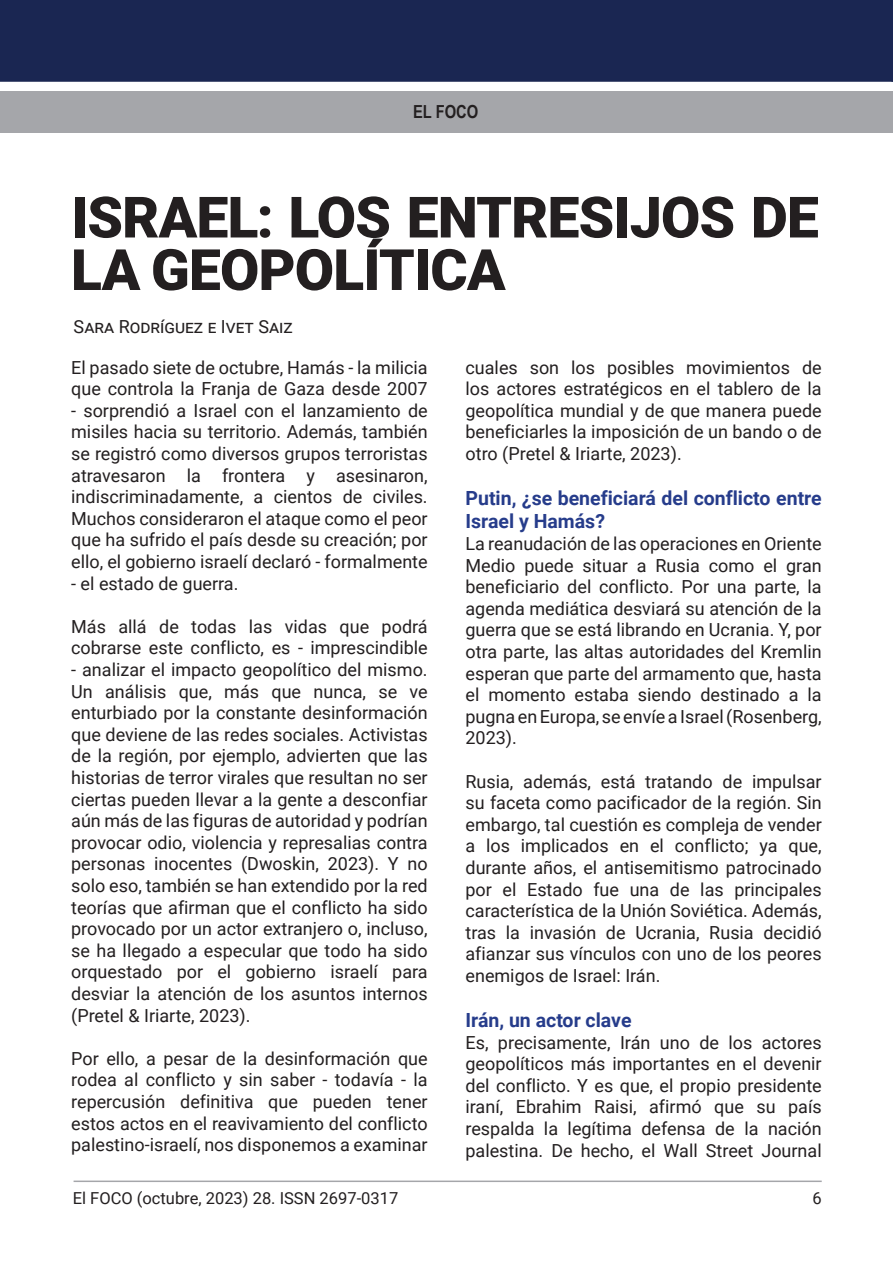
<style>
.page{position:relative;width:893px;height:1263px;background:#fff}
.page>*{position:absolute;margin:0;border:0;box-sizing:border-box;transform-origin:0 0}
.t1{font:900 57px/52.5px "Roboto";letter-spacing:-.015em;color:#231f20}
.t2{font:700 19.5px/23.4px "Roboto";color:#263c8b}
.t3{font:18px/21.6px "Roboto";color:#231f20;text-align:justify}
.t4{font:700 18px "Arial Narrow";color:#231f20}
.t5{font:16.5px "Roboto";color:#231f20}
</style>
<div class="page">
<div style="left:0;top:0;width:893px;height:82px;background:#1a2652;border:2px solid #1a2652"></div>
<svg style="left:891px;top:0;width:2px;height:82px"></svg>
<hr style="left:892px;top:91px;width:1px;height:41px;background:#a5a6aa">
<div style="left:0;top:91px;width:892px;height:41px;background:#a5a6aa"></div>
<hr style="left:74px;top:1180px;width:748px;height:2px;background:#a5a6aa">
<p class="t4" style="left:413px;top:98px;width:67px">EL FOCO</p>
<h1 class="t1" style="left:71px;top:189px;width:749px">ISRAEL: LOS ENTRESIJOS DE<br>LA GEOPOLÍTICA</h1>
<p class="t3" style="left:74px;top:315px;width:221px">Sara Rodríguez e Ivet Saiz</p>
<p class="t3" style="left:71px;top:356px;width:358px">El pasado siete de octubre, Hamás - la milicia que controla la Franja de Gaza desde 2007</p>
<p class="t3" style="left:71px;top:399px;width:358px">- sorprendió a Israel con el lanzamiento de misiles hacia su territorio. Además, también se registró como diversos grupos terroristas atravesaron la frontera y asesinaron, indiscriminadamente, a cientos de civiles.<br>Muchos consideraron el ataque como el peor que ha sufrido el país desde su creación; por ello, el gobierno israelí declaró - formalmente</p>
<p class="t3" style="left:71px;top:572px;width:169px">- el estado de guerra.</p>
<p class="t3" style="left:71px;top:615px;width:358px">Más allá de todas las vidas que podrá cobrarse este conflicto, es - imprescindible</p>
<p class="t3" style="left:71px;top:658px;width:358px">- analizar el impacto geopolítico del mismo.<br>Un análisis que, más que nunca, se ve enturbiado por la constante desinformación que deviene de las redes sociales. Activistas de la región, por ejemplo, advierten que las historias de terror virales que resultan no ser ciertas pueden llevar a la gente a desconfiar aún más de las figuras de autoridad y podrían provocar odio, violencia y represalias contra personas inocentes (Dwoskin, 2023). Y no solo eso, también se han extendido por la red teorías que afirman que el conflicto ha sido provocado por un actor extranjero o, incluso, se ha llegado a especular que todo ha sido orquestado por el gobierno israelí para desviar la atención de los asuntos internos (Pretel &amp; Iriarte, 2023).</p>
<p class="t3" style="left:71px;top:1047px;width:358px">Por ello, a pesar de la desinformación que rodea al conflicto y sin saber - todavía - la repercusión definitiva que pueden tener estos actos en el reavivamiento del conflicto palestino-israelí, nos disponemos a examinar</p>
<p class="t3" style="left:465px;top:356px;width:358px">cuales son los posibles movimientos de los actores estratégicos en el tablero de la geopolítica mundial y de que manera puede beneficiarles la imposición de un bando o de otro (Pretel &amp; Iriarte, 2023).</p>
<p class="t2" style="left:465px;top:486px;width:358px">Putin, ¿se beneficiará del conflicto entre<br>Israel y Hamás?</p>
<p class="t3" style="left:465px;top:532px;width:358px">La reanudación de las operaciones en Oriente Medio puede situar a Rusia como el gran beneficiario del conflicto. Por una parte, la agenda mediática desviará su atención de la guerra que se está librando en Ucrania. Y, por otra parte, las altas autoridades del Kremlin esperan que parte del armamento que, hasta el momento estaba siendo destinado a la pugna en Europa, se envíe a Israel (Rosenberg, 2023).</p>
<p class="t3" style="left:465px;top:770px;width:358px">Rusia, además, está tratando de impulsar su faceta como pacificador de la región. Sin embargo, tal cuestión es compleja de vender a los implicados en el conflicto; ya que, durante años, el antisemitismo patrocinado por el Estado fue una de las principales característica de la Unión Soviética. Además, tras la invasión de Ucrania, Rusia decidió afianzar sus vínculos con uno de los peores enemigos de Israel: Irán.</p>
<p class="t2" style="left:465px;top:1008px;width:168px">Irán, un actor clave</p>
<p class="t3" style="left:465px;top:1031px;width:358px">Es, precisamente, Irán uno de los actores geopolíticos más importantes en el devenir del conflicto. Y es que, el propio presidente iraní, Ebrahim Raisi, afirmó que su país respalda la legítima defensa de la nación palestina. De hecho, el Wall Street Journal</p>
<p class="t5" style="left:73px;top:1186px;width:327px">El FOCO (octubre, 2023) 28. ISSN 2697-0317</p>
<p class="t5" style="left:812px;top:1186px;width:11px">6</p>
</div>
